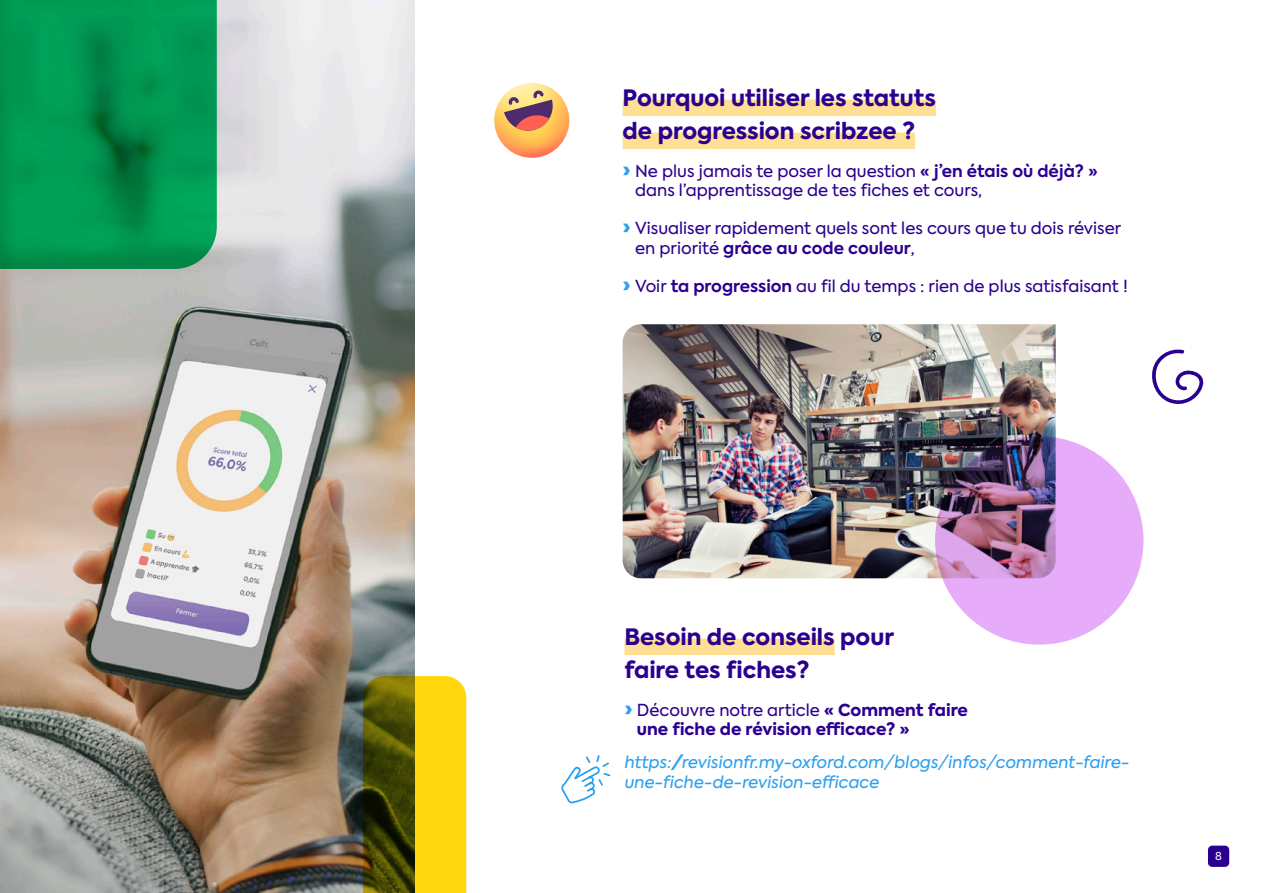
<style>
.page{position:relative;width:1263px;height:893px;background:#fff}
.page>*{position:absolute;margin:0;border:0;box-sizing:border-box;transform-origin:0 0}
.t1{font:800 22.5px/33px "Axiforma";color:#2b008f}
.t2{font:16.5px/19.8px "Axiforma";color:#2b008f}
.t3{font:italic 16.5px/19.8px "Axiforma";color:#2b9ff0}
.t4{font:800 16.5px/19.8px "Axiforma";color:#2b008f}
.t5{font:10.95px "Axiforma";color:#fff}
.s1{font-weight:900;font-size:21px;color:#2b9ff0}
.s2{font-weight:700}
.s3{font-weight:400}
</style>
<div class="page">
<div style="left:1208px;top:846px;width:21px;height:21px;background:#2b008f;border-radius:4px"></div>
<img style="left:0;top:0;width:415px;height:893px">
<img style="left:623px;top:324px;width:433px;height:254px">
<svg style="left:0;top:0;width:217px;height:269px;background:#009550"></svg>
<svg style="left:363px;top:676px;width:103px;height:217px;background:#a18e09"></svg>
<svg style="left:494px;top:83px;width:76px;height:75px"></svg>
<div style="left:623px;top:100px;width:313px;height:16px;background:#ffdf93"></div>
<div style="left:623px;top:133px;width:292px;height:16px;background:#ffdf93"></div>
<svg style="left:561px;top:755px;width:50px;height:48px"></svg>
<svg style="left:1152px;top:349px;width:52px;height:55px"></svg>
<div style="left:624px;top:639px;width:211px;height:16px;background:#ffdf93"></div>
<img style="left:935px;top:436px;width:208px;height:209px;border-radius:50%">
<h1 class="t1" style="left:623px;top:81px;width:315px">Pourquoi utiliser les statuts de progression scribzee ?</h1>
<p class="t2" style="left:635px;top:161px;width:464px;text-indent:-13px"><span class="s1">›</span> Ne plus jamais te poser la question <span class="s2">« j’en étais où déjà? » </span>dans l’apprentissage de tes fiches et cours,</p>
<p class="t2" style="left:635px;top:219px;width:488px;text-indent:-13px"><span class="s1">›</span> Visualiser rapidement quels sont les cours que tu dois réviser en priorité <span class="s2">grâce au code couleur</span>,</p>
<p class="t2" style="left:623px;top:276px;width:507px"><span class="s1">›</span> Voir <span class="s2">ta progression</span> au fil du temps : rien de plus satisfaisant !</p>
<h1 class="t1" style="left:624px;top:620px;width:271px">Besoin de conseils pour faire tes fiches?</h1>
<p class="t4" style="left:637px;top:700px;width:333px;text-indent:-13px"><span class="s1">›</span> <span class="s3">Découvre notre article</span> « Comment faire une fiche de révision efficace? »</p>
<p class="t3" style="left:624px;top:752px;width:506px">https:/revisionfr.my-oxford.com/blogs/infos/comment-faire&shy;une-fiche-de-revision-efficace</p>
<p class="t5" style="left:1215px;top:849px;width:8px">8</p>
</div>
